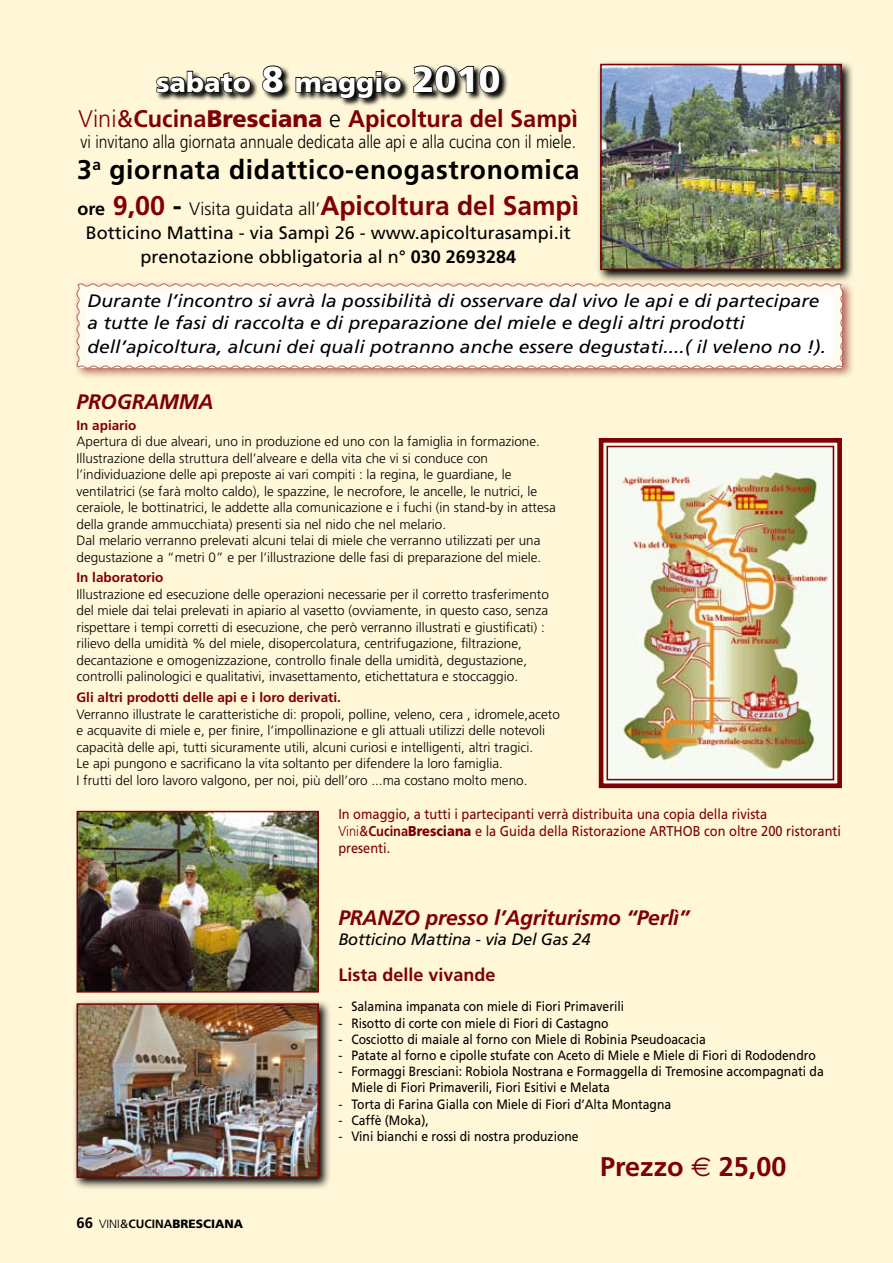
<style>
.page{position:relative;width:893px;height:1263px;background:#fff7d8}
.page>*{position:absolute;margin:0;border:0;box-sizing:border-box;transform-origin:0 0}
.t1{font:700 27px/36px "Frutiger";letter-spacing:.025em;color:#000}
.t2{font:900 27px "Frutiger";color:#fff}
.t3{font:700 27px "Frutiger";color:#7e0003}
.t4{font:700 24px "Frutiger";color:#7e0003}
.t5{font:italic 700 21px "Frutiger";letter-spacing:-.01em;color:#7e0003}
.t6{font:italic 18px/21.6px "Frutiger";color:#000;scale:1.07 1}
.t7{font:18px/24px "Frutiger";color:#000;text-align:center}
.t8{font:300 18px "Frutiger";color:#000;scale:.87 1}
.t9{font:700 18px "Frutiger";color:#7e0003}
.t10{font:italic 16.5px "Frutiger";letter-spacing:-.01em;color:#000}
.t11{font:14.25px/17.1px "Frutiger";color:#7e0003;scale:.9 1}
.t12{font:300 13.5px/16.5px "Frutiger";color:#000}
.t13{font:13.5px/16.2px "Frutiger";color:#000;scale:.9 1}
.t14{font:700 13.5px "Frutiger";color:#7e0003}
.t15{font:900 12px "Frutiger";color:#000}
.s1{font-size:36px}
.s2{font-weight:300}
.s3{font-weight:400}
.s4{font-weight:900}
.s5{font-weight:300;color:#000}
.s6{font-size:18px}
.s7{color:#7e0003}
.s8{font-weight:300;font-size:18px}
.s9{font-weight:700}
.s10{font-weight:700;font-size:15px}
.s11{font-family:"Euro Sans";font-weight:400}
</style>
<div class="page">
<svg style="left:598px;top:62px;width:255px;height:217px"></svg>
<img style="left:603px;top:67px;width:236px;height:200px">
<div style="left:600px;top:64px;width:242px;height:206px;border:2px solid #7e0003"></div>
<svg style="left:77px;top:279px;width:776px;height:98px"></svg>
<svg style="left:76px;top:282px;width:768px;height:88px"></svg>
<div style="left:87px;top:293px;width:746px;height:66px;background:#fff"></div>
<img style="left:598px;top:438px;width:244px;height:351px">
<div style="left:606px;top:446px;width:228px;height:334px;border:2px solid #7e0003"></div>
<img style="left:80px;top:814px;width:236px;height:175px">
<div style="left:77px;top:811px;width:242px;height:181px;border:2px solid #7e0003"></div>
<svg style="left:157px;top:67px;width:351px;height:39px"></svg>
<svg style="left:156px;top:70px;width:95px;height:24px"></svg>
<svg style="left:261px;top:65px;width:23px;height:29px"></svg>
<svg style="left:295px;top:70px;width:107px;height:29px"></svg>
<svg style="left:412px;top:65px;width:89px;height:29px"></svg>
<svg style="left:74px;top:1001px;width:256px;height:188px"></svg>
<img style="left:80px;top:1006px;width:236px;height:169px">
<div style="left:77px;top:1003px;width:242px;height:175px;border:2px solid #7e0003"></div>
<h1 class="t2" style="left:156px;top:66px;width:346px">sabato <span class="s1">8</span> maggio <span class="s1">2010</span></h1>
<h2 class="t4" style="left:79px;top:104px;width:501px"><span class="s2">Vini</span><span class="s3">&amp;</span>Cucina<span class="s4">Bresciana</span> <span class="s5">e</span> Apicoltura del Sampì</h2>
<h3 class="t8" style="left:81px;top:132px;width:571px">vi invitano alla giornata annuale dedicata alle api e alla cucina con il miele.</h3>
<h1 class="t1" style="left:77px;top:152px;width:504px">3<sup>a</sup> giornata didattico-enogastronomica <span class="s6">ore</span> <span class="s7">9,00</span> - <span class="s8">Visita guidata all’</span><span class="s7">Apicoltura del Sampì</span></h1>
<h3 class="t7" style="left:86px;top:221px;width:487px">Botticino Mattina - via Sampì 26 - www.apicolturasampi.it prenotazione obbligatoria al n° <span class="s9">030 2693284</span></h3>
<h3 class="t6" style="left:87px;top:290px;width:686px">Durante l’incontro si avrà la possibilità di osservare dal vivo le api e di partecipare a tutte le fasi di raccolta e di preparazione del miele e degli altri prodotti</h3>
<h3 class="t6" style="left:87px;top:336px;width:692px">dell’apicoltura, alcuni dei quali potranno anche essere degustati....( il veleno no !).</h3>
<h3 class="t5" style="left:77px;top:389px;width:139px">PROGRAMMA</h3>
<p class="t14" style="left:77px;top:417px;width:62px">In apiario</p>
<p class="t12" style="left:77px;top:433px;width:481px">Apertura di due alveari, uno in produzione ed uno con la famiglia in formazione.<br>Illustrazione della struttura dell’alveare e della vita che vi si conduce con l’individuazione delle api preposte ai vari compiti : la regina, le guardiane, le ventilatrici (se farà molto caldo), le spazzine, le necrofore, le ancelle, le nutrici, le ceraiole, le bottinatrici, le addette alla comunicazione e i fuchi (in stand-by in attesa della grande ammucchiata) presenti sia nel nido che nel melario.<br>Dal melario verranno prelevati alcuni telai di miele che verranno utilizzati per una degustazione a “metri 0” e per l’illustrazione delle fasi di preparazione del miele.</p>
<p class="t14" style="left:77px;top:570px;width:89px">In laboratorio</p>
<p class="t12" style="left:77px;top:586px;width:474px">Illustrazione ed esecuzione delle operazioni necessarie per il corretto trasferimento del miele dai telai prelevati in apiario al vasetto (ovviamente, in questo caso, senza rispettare i tempi corretti di esecuzione, che però verranno illustrati e giustificati) : rilievo della umidità % del miele, disopercolatura, centrifugazione, filtrazione, decantazione e omogenizzazione, controllo finale della umidità, degustazione, controlli palinologici e qualitativi, invasettamento, etichettatura e stoccaggio.</p>
<p class="t14" style="left:77px;top:690px;width:266px">Gli altri prodotti delle api e i loro derivati.</p>
<p class="t12" style="left:77px;top:706px;width:485px">Verranno illustrate le caratteristiche di: propoli, polline, veleno, cera , idromele,aceto e acquavite di miele e, per finire, l’impollinazione e gli attuali utilizzi delle notevoli capacità delle api, tutti sicuramente utili, alcuni curiosi e intelligenti, altri tragici.<br>Le api pungono e sacrificano la vita soltanto per difendere la loro famiglia.<br>I frutti del loro lavoro valgono, per noi, più dell’oro ...ma costano molto meno.</p>
<p class="t11" style="left:338px;top:805px;width:560px">In omaggio, a tutti i partecipanti verrà distribuita una copia della rivista<br><span class="s2">Vini</span>&amp;<span class="s9">Cucina</span><span class="s4">Bresciana</span> e la Guida della Ristorazione ARTHOB con oltre 200 ristoranti presenti.</p>
<h3 class="t5" style="left:338px;top:905px;width:353px">PRANZO presso l’Agriturismo “Perlì”</h3>
<p class="t10" style="left:338px;top:929px;width:254px">Botticino Mattina - via Del Gas 24</p>
<h3 class="t9" style="left:338px;top:964px;width:159px">Lista delle vivande</h3>
<p class="t13" style="left:338px;top:998px;width:319px">- Salamina impanata con miele di Fiori Primaverili</p>
<p class="t13" style="left:338px;top:1015px;width:302px">- Risotto di corte con miele di Fiori di Castagno</p>
<p class="t13" style="left:338px;top:1031px;width:410px">- Cosciotto di maiale al forno con Miele di Robinia Pseudoacacia</p>
<p class="t13" style="left:338px;top:1047px;width:532px">- Patate al forno e cipolle stufate con Aceto di Miele e Miele di Fiori di Rododendro</p>
<p class="t13" style="left:351px;top:1063px;width:526px;text-indent:-13px">- Formaggi Bresciani: Robiola Nostrana e Formaggella di Tremosine accompagnati da<br>Miele di Fiori Primaverili, Fiori Esitivi e Melata</p>
<p class="t13" style="left:338px;top:1096px;width:371px">- Torta di Farina Gialla con Miele di Fiori d’Alta Montagna</p>
<p class="t13" style="left:338px;top:1112px;width:102px">- Caffè (Moka),</p>
<p class="t13" style="left:338px;top:1128px;width:269px">- Vini bianchi e rossi di nostra produzione</p>
<p class="t15" style="left:77px;top:1217px;width:168px"><span class="s10">66</span> <span class="s2">VINI</span><span class="s3">&amp;</span><span class="s9">CUCINA</span>BRESCIANA</p>
<h1 class="t3" style="left:600px;top:1150px;width:188px">Prezzo <span class="s11">€</span> 25,00</h1>
</div>
